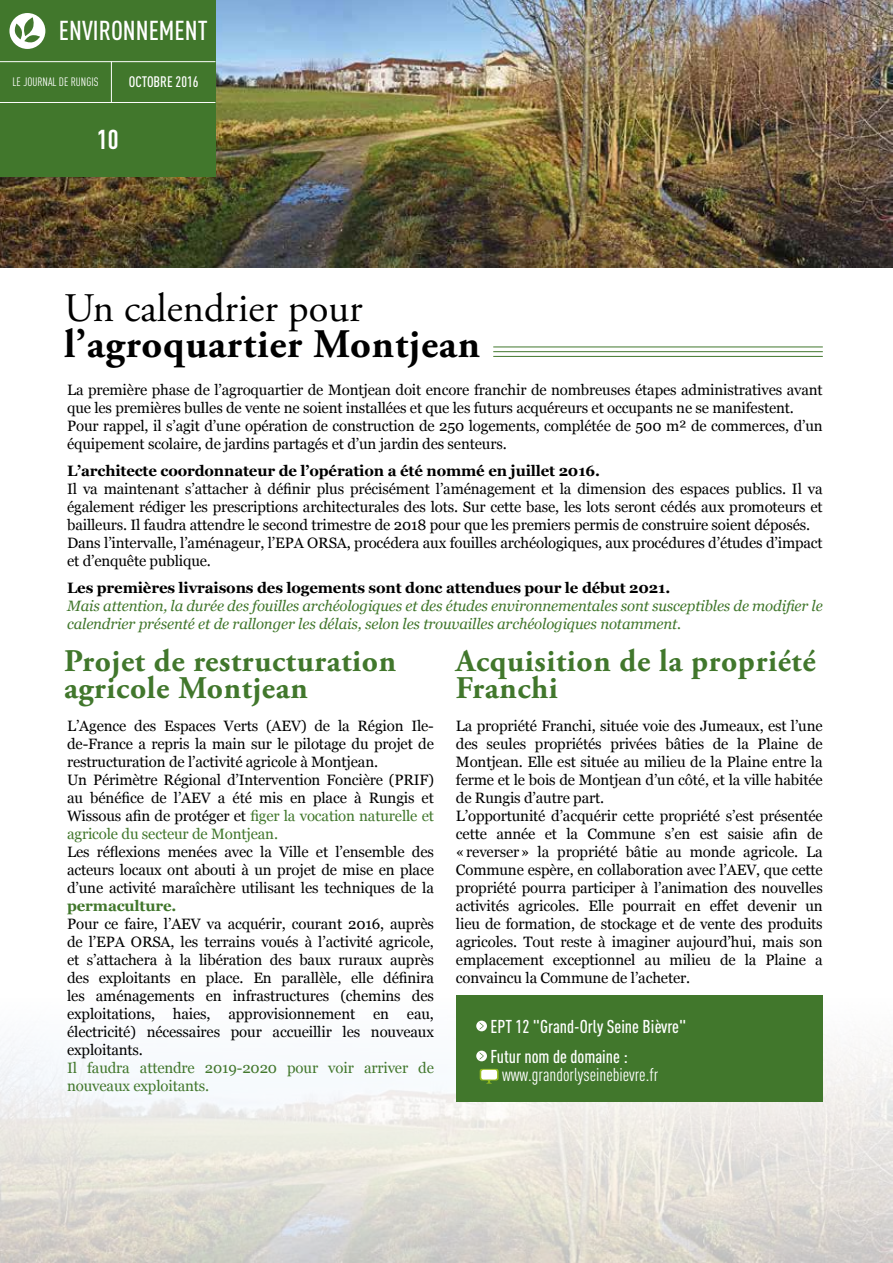
<style>
.page{position:relative;width:893px;height:1263px;background:#fff}
.page>*{position:absolute;margin:0;border:0;box-sizing:border-box;transform-origin:0 0}
.t1{font:700 40.5px "Adobe Garamond Pro";letter-spacing:.02em;color:#000}
.t2{font:40.5px "Adobe Garamond Pro";color:#000}
.t3{font:700 31.5px/27px "Adobe Garamond Pro";letter-spacing:.02em;color:#41772c}
.t4{font:500 27px "DIN Cond";color:#fff}
.t5{font:700 27px "DIN Cond";color:#fff}
.t6{font:500 18.3px/30px "DIN Cond";color:#fff}
.t7{font:18.3px "DIN Cond";color:#fff}
.t8{font:15px/18px "Georgia";letter-spacing:-.01em;color:#000}
.t9{font:italic 15px/18px "Georgia";letter-spacing:-.01em;color:#41772c}
.t10{font:700 15px "Georgia";letter-spacing:-.01em;color:#000}
.t11{font:15px/18px "Georgia";letter-spacing:-.01em;color:#41772c}
.t12{font:700 15px "Georgia";letter-spacing:-.01em;color:#41772c}
.t13{font:500 15px "DIN Cond";color:#fff}
.t14{font:12px "DIN Cond";color:#fff}
.s1{color:#41772c}
</style>
<div class="page">
<img style="left:0;top:0;width:893px;height:268px">
<div style="left:0;top:0;width:216px;height:176px;background:#41772c"></div>
<hr style="left:0;top:61px;width:215px;height:1px;background:#fff">
<hr style="left:0;top:102px;width:215px;height:1px;background:#fff">
<hr style="left:111px;top:62px;width:1px;height:41px;background:#fff">
<div style="left:9px;top:13px;width:36px;height:36px;background:#fff;border-radius:50%"></div>
<svg style="left:14px;top:17px;width:26px;height:26px"></svg>
<img style="left:0;top:1040px;width:893px;height:223px">
<hr style="left:493px;top:356px;width:330px;height:1px;background:#41772c">
<hr style="left:493px;top:351px;width:330px;height:1px;background:#41772c">
<hr style="left:493px;top:347px;width:330px;height:1px;background:#41772c">
<div style="left:456px;top:995px;width:367px;height:107px;background:#41772c"></div>
<div style="left:476px;top:1021px;width:11px;height:10px;background:#fff;border-radius:50%"></div>
<svg style="left:480px;top:1022px;width:4px;height:8px"></svg>
<div style="left:476px;top:1051px;width:11px;height:10px;background:#fff;border-radius:50%"></div>
<svg style="left:480px;top:1052px;width:4px;height:8px"></svg>
<svg style="left:480px;top:1069px;width:19px;height:11px"></svg>
<div style="left:481px;top:1070px;width:16px;height:9px;background:#fff;border-radius:2px"></div>
<svg style="left:486px;top:1080px;width:6px;height:3px"></svg>
<h3 class="t4" style="left:59px;top:14px;width:150px">ENVIRONNEMENT</h3>
<p class="t14" style="left:13px;top:75px;width:87px">LE JOURNAL DE RUNGIS</p>
<p class="t13" style="left:129px;top:73px;width:71px">OCTOBRE 2016</p>
<h3 class="t5" style="left:97px;top:123px;width:23px">10</h3>
<h1 class="t2" style="left:64px;top:283px;width:300px">Un calendrier pour</h1>
<h1 class="t1" style="left:64px;top:320px;width:417px">l’agroquartier Montjean</h1>
<p class="t8" style="left:67px;top:380px;width:757px">La première phase de l’agroquartier de Montjean doit encore franchir de nombreuses étapes administratives avant que les premières bulles de vente ne soient installées et que les futurs acquéreurs et occupants ne se manifestent.<br>Pour rappel, il s’agit d’une opération de construction de 250 logements, complétée de 500 m² de commerces, d’un équipement scolaire, de jardins partagés et d’un jardin des senteurs.</p>
<p class="t10" style="left:67px;top:460px;width:534px">L’architecte coordonnateur de l’opération a été nommé en juillet 2016.</p>
<p class="t8" style="left:67px;top:479px;width:757px">Il va maintenant s’attacher à définir plus précisément l’aménagement et la dimension des espaces publics. Il va également rédiger les prescriptions architecturales des lots. Sur cette base, les lots seront cédés aux promoteurs et bailleurs. Il faudra attendre le second trimestre de 2018 pour que les premiers permis de construire soient déposés.<br>Dans l’intervalle, l’aménageur, l’EPA ORSA, procédera aux fouilles archéologiques, aux procédures d’études d’impact et d’enquête publique.</p>
<p class="t10" style="left:67px;top:577px;width:605px">Les premières livraisons des logements sont donc attendues pour le début 2021.</p>
<p class="t9" style="left:67px;top:596px;width:757px">Mais attention, la durée des fouilles archéologiques et des études environnementales sont susceptibles de modifier le calendrier présenté et de rallonger les délais, selon les trouvailles archéologiques notamment.</p>
<h2 class="t3" style="left:64px;top:648px;width:334px">Projet de restructuration agricole Montjean</h2>
<h2 class="t3" style="left:456px;top:648px;width:361px">Acquisition de la propriété<br>Franchi</h2>
<p class="t8" style="left:67px;top:716px;width:368px">L’Agence des Espaces Verts (AEV) de la Région Ile&shy;de-France a repris la main sur le pilotage du projet de restructuration de l’activité agricole à Montjean.<br>Un Périmètre Régional d’Intervention Foncière (PRIF) au bénéfice de l’AEV a été mis en place à Rungis et Wissous afin de protéger et <span class="s1">figer la vocation naturelle et agricole du secteur de Montjean.</span></p>
<p class="t8" style="left:67px;top:842px;width:368px;text-align:justify">Les réflexions menées avec la Ville et l’ensemble des acteurs locaux ont abouti à un projet de mise en place d’une activité maraîchère utilisant les techniques de la</p>
<p class="t12" style="left:67px;top:895px;width:111px">permaculture.</p>
<p class="t8" style="left:67px;top:914px;width:368px;text-align:justify">Pour ce faire, l’AEV va acquérir, courant 2016, auprès de l’EPA ORSA, les terrains voués à l’activité agricole, et s’attachera à la libération des baux ruraux auprès des exploitants en place. En parallèle, elle définira les aménagements en infrastructures (chemins des exploitations, haies, approvisionnement en eau, électricité) nécessaires pour accueillir les nouveaux exploitants.</p>
<p class="t11" style="left:67px;top:1058px;width:368px">Il faudra attendre 2019-2020 pour voir arriver de nouveaux exploitants.</p>
<p class="t8" style="left:456px;top:716px;width:368px">La propriété Franchi, située voie des Jumeaux, est l’une des seules propriétés privées bâties de la Plaine de Montjean. Elle est située au milieu de la Plaine entre la ferme et le bois de Montjean d’un côté, et la ville habitée de Rungis d’autre part.<br>L’opportunité d’acquérir cette propriété s’est présentée cette année et la Commune s’en est saisie afin de «reverser» la propriété bâtie au monde agricole. La Commune espère, en collaboration avec l’AEV, que cette propriété pourra participer à l’animation des nouvelles activités agricoles. Elle pourrait en effet devenir un lieu de formation, de stockage et de vente des produits agricoles. Tout reste à imaginer aujourd’hui, mais son emplacement exceptionnel au milieu de la Plaine a convaincu la Commune de l’acheter.</p>
<p class="t6" style="left:490px;top:1011px;width:197px">EPT 12 "Grand-Orly Seine Bièvre"<br>Futur nom de domaine :</p>
<p class="t7" style="left:502px;top:1064px;width:158px">www.grandorlyseinebievre.fr</p>
</div>
